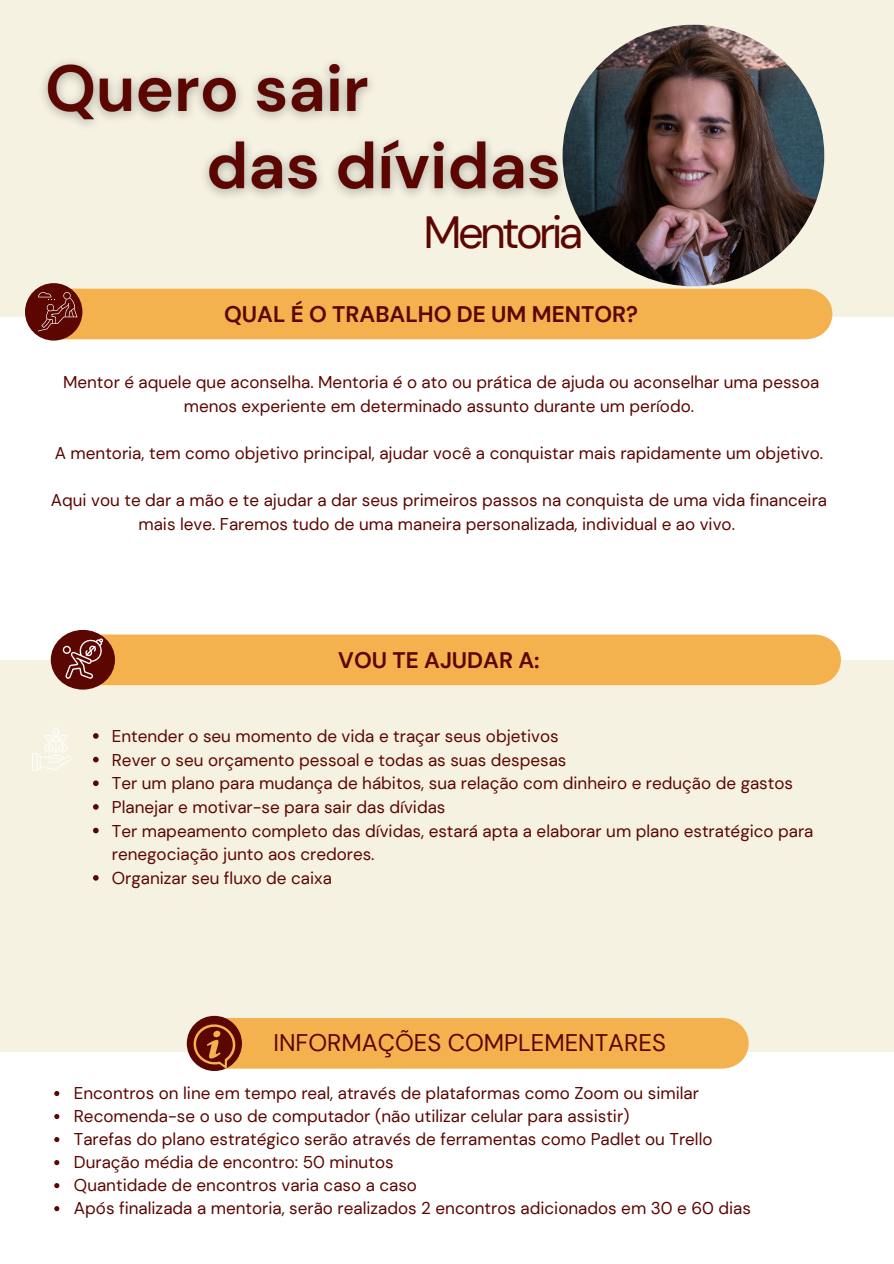
<style>
.page{position:relative;width:894px;height:1264px;background:#fff}
.page>*{position:absolute;margin:0;border:0;box-sizing:border-box;transform-origin:0 0}
.t1{font:45px "DM Sans";letter-spacing:-.08em;color:#5c0601}
.t2{font:24px "DM Sans";color:#5c0601}
.t3{font:700 22.5px "DM Sans";color:#5c0601}
.t4{font:17.1px/23.7px "DM Sans";color:#5c0601;text-align:center}
</style>
<div class="page">
<div style="left:0;top:0;width:893px;height:1263px;background:#f6f2e2"></div>
<div style="left:0;top:317px;width:893px;height:342px;background:#fff"></div>
<div style="left:25px;top:283px;width:57px;height:57px;background:#5c0601;border-radius:50%"></div>
<img style="left:562px;top:25px;width:262px;height:261px;border-radius:50%">
<svg style="left:32px;top:727px;width:39px;height:43px"></svg>
<div style="left:0;top:1052px;width:893px;height:211px;background:#fff"></div>
<div style="left:187px;top:1015px;width:55px;height:56px;background:#5c0601;border-radius:50%"></div>
<svg style="left:192px;top:1017px;width:556px;height:51px;background:#eaa94e"></svg>
<div style="left:38px;top:289px;width:794px;height:50px;background:#f4b24f"></div>
<img style="left:43px;top:62px;width:328px;height:64px">
<svg style="left:54px;top:1091px;width:5px;height:5px"></svg>
<svg style="left:54px;top:1114px;width:5px;height:5px"></svg>
<svg style="left:54px;top:1137px;width:5px;height:5px"></svg>
<svg style="left:54px;top:1160px;width:5px;height:5px"></svg>
<svg style="left:54px;top:1183px;width:5px;height:5px"></svg>
<svg style="left:54px;top:1206px;width:5px;height:5px"></svg>
<img style="left:190px;top:110px;width:386px;height:103px">
<div style="left:51px;top:630px;width:64px;height:59px;background:#5c0601;border-radius:50%"></div>
<svg style="left:93px;top:733px;width:6px;height:5px"></svg>
<svg style="left:93px;top:756px;width:6px;height:6px"></svg>
<svg style="left:93px;top:780px;width:6px;height:6px"></svg>
<svg style="left:93px;top:804px;width:6px;height:5px"></svg>
<svg style="left:93px;top:827px;width:6px;height:6px"></svg>
<svg style="left:93px;top:875px;width:6px;height:5px"></svg>
<svg style="left:63px;top:634px;width:777px;height:51px;background:#ecaa4e"></svg>
<p class="t1" style="left:423px;top:203px;width:161px">Mentoria</p>
<p class="t3" style="left:224px;top:300px;width:415px">QUAL É O TRABALHO DE UM MENTOR?</p>
<p class="t4" style="left:63px;top:370px;width:757px">Mentor é aquele que aconselha. Mentoria é o ato ou prática de ajuda ou aconselhar uma pessoa menos experiente em determinado assunto durante um período.</p>
<p class="t4" style="left:55px;top:441px;width:769px">A mentoria, tem como objetivo principal, ajudar você a conquistar mais rapidamente um objetivo.</p>
<p class="t4" style="left:51px;top:489px;width:777px">Aqui vou te dar a mão e te ajudar a dar seus primeiros passos na conquista de uma vida financeira mais leve. Faremos tudo de uma maneira personalizada, individual e ao vivo.</p>
<p class="t3" style="left:338px;top:646px;width:203px">VOU TE AJUDAR A:</p>
<p class="t4" style="left:112px;top:724px;width:448px">Entender o seu momento de vida e traçar seus objetivos</p>
<p class="t4" style="left:112px;top:748px;width:456px">Rever o seu orçamento pessoal e todas as suas despesas</p>
<p class="t4" style="left:112px;top:771px;width:682px">Ter um plano para mudança de hábitos, sua relação com dinheiro e redução de gastos</p>
<p class="t4" style="left:112px;top:795px;width:335px">Planejar e motivar-se para sair das dívidas</p>
<p class="t4" style="left:112px;top:819px;width:703px;text-align:left">Ter mapeamento completo das dívidas, estará apta a elaborar um plano estratégico para renegociação junto aos credores.</p>
<p class="t4" style="left:112px;top:866px;width:221px">Organizar seu fluxo de caixa</p>
<p class="t2" style="left:273px;top:1026px;width:394px">INFORMAÇÕES COMPLEMENTARES</p>
<p class="t4" style="left:74px;top:1080px;width:626px">Encontros on line em tempo real, através de plataformas como Zoom ou similar</p>
<p class="t4" style="left:74px;top:1103px;width:557px">Recomenda-se o uso de computador (não utilizar celular para assistir)</p>
<p class="t4" style="left:74px;top:1126px;width:640px">Tarefas do plano estratégico serão através de ferramentas como Padlet ou Trello</p>
<p class="t4" style="left:74px;top:1149px;width:321px">Duração média de encontro: 50 minutos</p>
<p class="t4" style="left:74px;top:1172px;width:344px">Quantidade de encontros varia caso a caso</p>
<p class="t4" style="left:74px;top:1195px;width:678px">Após finalizada a mentoria, serão realizados 2 encontros adicionados em 30 e 60 dias</p>
</div>
